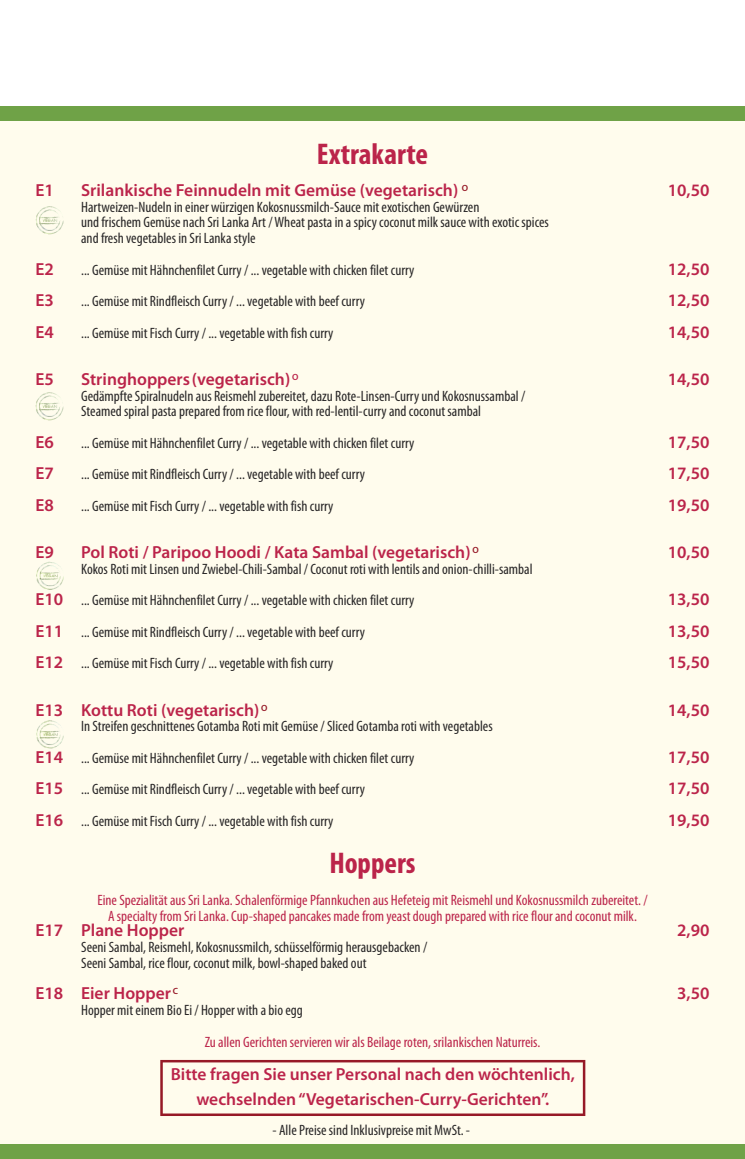
<style>
.page{position:relative;width:745px;height:1159px;background:#fff}
.page>*{position:absolute;margin:0;border:0;box-sizing:border-box;transform-origin:0 0}
.t1{font:700 condensed 30px "Myriad Pro";color:#bb244a}
.t2{font:600 17.5px/25px "Myriad Pro";color:#bb244a;text-align:center}
.t3{font:condensed 15px/15.8px "Myriad Pro";color:#272526}
.t4{font:condensed 15px/15.8px "Myriad Pro";color:#bb244a;text-align:center}
.s1{font-weight:600;font-stretch:normal;font-size:17.5px;color:#bb244a}
</style>
<div class="page">
<div style="left:0;top:106px;width:744px;height:1053px;background:#fffced"></div>
<svg style="left:160px;top:1060px;width:425px;height:56px"></svg>
<div style="left:0;top:106px;width:744px;height:15px;background:#6fa247"></div>
<div style="left:0;top:1145px;width:744px;height:14px;background:#6fa247"></div>
<img style="left:36px;top:206px;width:26px;height:28px">
<img style="left:36px;top:392px;width:15px;height:28px">
<img style="left:36px;top:562px;width:16px;height:28px">
<img style="left:36px;top:720px;width:22px;height:28px">
<h1 class="t1" style="left:316px;top:144px;width:113px">Extrakarte</h1>
<p class="t2" style="left:35px;top:179px;width:20px">E1</p>
<p class="t2" style="left:81px;top:179px;width:388px">Srilankische Feinnudeln mit Gemüse (vegetarisch) <sup>O</sup></p>
<p class="t2" style="left:667px;top:179px;width:43px">10,50</p>
<p class="t3" style="left:81px;top:200px;width:469px">Hartweizen-Nudeln in einer würzigen Kokosnussmilch-Sauce mit exotischen Gewürzen<br>und frischem Gemüse nach Sri Lanka Art / Wheat pasta in a spicy coconut milk sauce with exotic spices and fresh vegetables in Sri Lanka style</p>
<p class="t2" style="left:35px;top:257px;width:20px">E2</p>
<p class="t3" style="left:81px;top:263px;width:334px">... Gemüse mit Hähnchenfilet Curry / ... vegetable with chicken filet curry</p>
<p class="t2" style="left:667px;top:257px;width:43px">12,50</p>
<p class="t2" style="left:35px;top:289px;width:20px">E3</p>
<p class="t3" style="left:81px;top:294px;width:285px">... Gemüse mit Rindfleisch Curry / ... vegetable with beef curry</p>
<p class="t2" style="left:667px;top:289px;width:43px">12,50</p>
<p class="t2" style="left:35px;top:320px;width:20px">E4</p>
<p class="t3" style="left:81px;top:326px;width:253px">... Gemüse mit Fisch Curry / ... vegetable with fish curry</p>
<p class="t2" style="left:667px;top:320px;width:43px">14,50</p>
<p class="t2" style="left:35px;top:368px;width:20px">E5</p>
<p class="t2" style="left:81px;top:368px;width:219px">Stringhoppers(vegetarisch) <sup>O</sup></p>
<p class="t2" style="left:667px;top:368px;width:43px">14,50</p>
<p class="t3" style="left:81px;top:389px;width:445px">Gedämpfte Spiralnudeln aus Reismehl zubereitet, dazu Rote-Linsen-Curry und Kokosnussambal /<br>Steamed spiral pasta prepared from rice flour, with red-lentil-curry and coconut sambal</p>
<p class="t2" style="left:35px;top:431px;width:20px">E6</p>
<p class="t3" style="left:81px;top:436px;width:334px">... Gemüse mit Hähnchenfilet Curry / ... vegetable with chicken filet curry</p>
<p class="t2" style="left:667px;top:431px;width:43px">17,50</p>
<p class="t2" style="left:35px;top:462px;width:20px">E7</p>
<p class="t3" style="left:81px;top:468px;width:285px">... Gemüse mit Rindfleisch Curry / ... vegetable with beef curry</p>
<p class="t2" style="left:667px;top:462px;width:43px">17,50</p>
<p class="t2" style="left:35px;top:494px;width:20px">E8</p>
<p class="t3" style="left:81px;top:499px;width:253px">... Gemüse mit Fisch Curry / ... vegetable with fish curry</p>
<p class="t2" style="left:667px;top:494px;width:43px">19,50</p>
<p class="t2" style="left:35px;top:541px;width:20px">E9</p>
<p class="t2" style="left:81px;top:541px;width:399px">Pol Roti / Paripoo Hoodi / Kata Sambal (vegetarisch) <sup>O</sup></p>
<p class="t2" style="left:667px;top:541px;width:43px">10,50</p>
<p class="t3" style="left:35px;top:554px;width:498px;line-height:31.5px;text-indent:46px">Kokos Roti mit Linsen und Zwiebel-Chili-Sambal / Coconut roti with lentils and onion-chilli-sambal<br><span class="s1">E10</span> ... Gemüse mit Hähnchenfilet Curry / ... vegetable with chicken filet curry</p>
<p class="t2" style="left:667px;top:588px;width:43px">13,50</p>
<p class="t3" style="left:35px;top:625px;width:331px"><span class="s1">E11</span> ... Gemüse mit Rindfleisch Curry / ... vegetable with beef curry</p>
<p class="t2" style="left:667px;top:620px;width:43px">13,50</p>
<p class="t3" style="left:35px;top:657px;width:299px"><span class="s1">E12</span> ... Gemüse mit Fisch Curry / ... vegetable with fish curry</p>
<p class="t2" style="left:667px;top:651px;width:43px">15,50</p>
<p class="t2" style="left:35px;top:698px;width:233px">E13 Kottu Roti (vegetarisch) <sup>O</sup></p>
<p class="t2" style="left:667px;top:698px;width:43px">14,50</p>
<p class="t3" style="left:35px;top:712px;width:458px;line-height:31.5px;text-indent:46px">In Streifen geschnittenes Gotamba Roti mit Gemüse / Sliced Gotamba roti with vegetables<br><span class="s1">E14</span> ... Gemüse mit Hähnchenfilet Curry / ... vegetable with chicken filet curry</p>
<p class="t2" style="left:667px;top:746px;width:43px">17,50</p>
<p class="t3" style="left:35px;top:783px;width:331px"><span class="s1">E15</span> ... Gemüse mit Rindfleisch Curry / ... vegetable with beef curry</p>
<p class="t2" style="left:667px;top:777px;width:43px">17,50</p>
<p class="t3" style="left:35px;top:814px;width:299px"><span class="s1">E16</span> ... Gemüse mit Fisch Curry / ... vegetable with fish curry</p>
<p class="t2" style="left:667px;top:809px;width:43px">19,50</p>
<h1 class="t1" style="left:329px;top:852px;width:88px">Hoppers</h1>
<p class="t4" style="left:97px;top:893px;width:551px">Eine Spezialität aus Sri Lanka. Schalenförmige Pfannkuchen aus Hefeteig mit Reismehl und Kokosnussmilch zubereitet. /<br>A specialty from Sri Lanka. Cup-shaped pancakes made from yeast dough prepared with rice flour and coconut milk.</p>
<p class="t2" style="left:35px;top:919px;width:150px">E17 Plane Hopper</p>
<p class="t2" style="left:676px;top:919px;width:34px">2,90</p>
<p class="t3" style="left:81px;top:940px;width:347px">Seeni Sambal, Reismehl, Kokosnussmilch, schüsselförmig herausgebacken /<br>Seeni Sambal, rice flour, coconut milk, bowl-shaped baked out</p>
<p class="t2" style="left:35px;top:982px;width:144px">E18 Eier Hopper <sup>C</sup></p>
<p class="t2" style="left:676px;top:982px;width:34px">3,50</p>
<p class="t3" style="left:81px;top:1003px;width:223px">Hopper mit einem Bio Ei / Hopper with a bio egg</p>
<p class="t4" style="left:204px;top:1035px;width:337px">Zu allen Gerichten servieren wir als Beilage roten, srilankischen Naturreis.</p>
<p class="t2" style="left:171px;top:1062px;width:405px">Bitte fragen Sie unser Personal nach den wöchtenlich, wechselnden “Vegetarischen-Curry-Gerichten”.</p>
<p class="t3" style="left:272px;top:1124px;width:199px">- Alle Preise sind Inklusivpreise mit MwSt. -</p>
</div>
